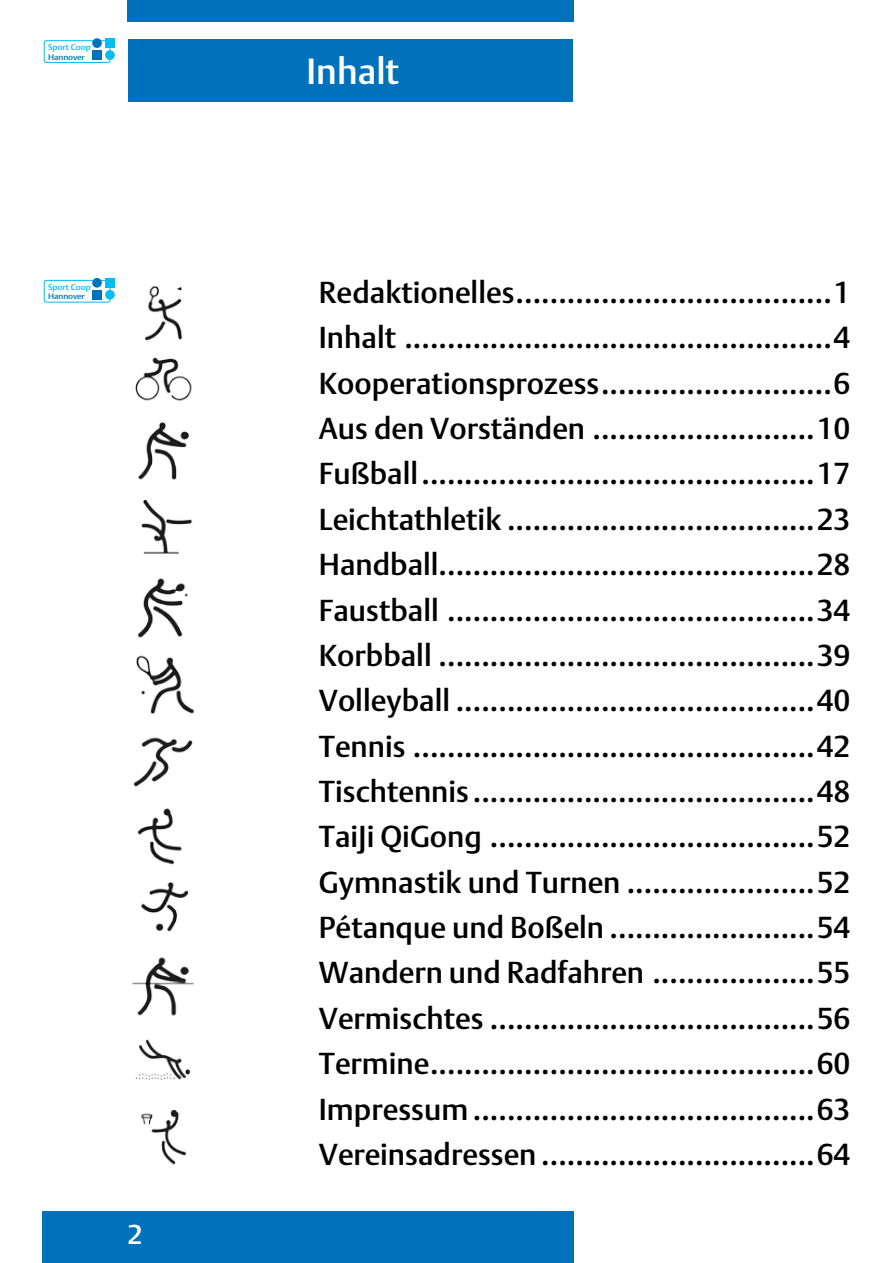
<style>
.page{position:relative;width:893px;height:1263px;background:#fff}
.page>*{position:absolute;margin:0;border:0;box-sizing:border-box;transform-origin:0 0}
.t1{font:36px "DTL Argo T Medium";color:#fff}
.t2{font:30px/45.3px "DTL Argo T Medium";color:#000;text-align:justify}
.t3{font:27px "DTL Argo T Medium";color:#fff}
.t4{font:8.1px "DTL Argo T Medium";letter-spacing:-.015em;color:#00bdf2;scale:1.08 1}
.t5{font:8.1px "DTL Argo T Medium";letter-spacing:-.015em;color:#0072bc;scale:1.08 1}
</style>
<div class="page">
<div style="left:128px;top:0;width:446px;height:21px;background:#0072bc"></div>
<div style="left:128px;top:39px;width:445px;height:62px;background:#0072bc"></div>
<div style="left:43px;top:1212px;width:531px;height:51px;background:#0072bc"></div>
<div style="left:44px;top:40px;width:66px;height:23px;border:1px solid #00bdf2;border-radius:2px"></div>
<div style="left:92px;top:50px;width:10px;height:10px;background:#0072bc"></div>
<div style="left:105px;top:38px;width:10px;height:10px;background:#00bdf2"></div>
<div style="left:105px;top:50px;width:10px;height:10px;background:#00bdf2;border-radius:50%"></div>
<div style="left:92px;top:38px;width:10px;height:10px;background:#0072bc;border-radius:50%"></div>
<img style="left:141px;top:1109px;width:45px;height:56px">
<img style="left:141px;top:882px;width:48px;height:50px">
<img style="left:137px;top:808px;width:45px;height:57px">
<img style="left:133px;top:737px;width:60px;height:50px">
<img style="left:136px;top:655px;width:59px;height:59px">
<img style="left:141px;top:499px;width:52px;height:55px">
<img style="left:138px;top:422px;width:51px;height:58px">
<img style="left:135px;top:357px;width:57px;height:44px">
<img style="left:144px;top:285px;width:39px;height:56px">
<img style="left:137px;top:578px;width:51px;height:60px">
<img style="left:132px;top:957px;width:62px;height:59px">
<img style="left:135px;top:1039px;width:56px;height:41px">
<div style="left:44px;top:280px;width:66px;height:22px;border:1px solid #00bdf2;border-radius:2px"></div>
<div style="left:92px;top:290px;width:10px;height:10px;background:#0072bc"></div>
<div style="left:105px;top:278px;width:10px;height:10px;background:#00bdf2"></div>
<div style="left:105px;top:290px;width:10px;height:10px;background:#00bdf2;border-radius:50%"></div>
<div style="left:92px;top:278px;width:10px;height:10px;background:#0072bc;border-radius:50%"></div>
<p class="t4" style="left:48px;top:42px;width:41px">Sport Coop</p>
<p class="t5" style="left:48px;top:52px;width:35px">Hannover</p>
<p class="t4" style="left:48px;top:282px;width:41px">Sport Coop</p>
<p class="t5" style="left:48px;top:292px;width:35px">Hannover</p>
<p class="t3" style="left:128px;top:1218px;width:17px">2</p>
<p class="t1" style="left:307px;top:50px;width:94px">Inhalt</p>
<p class="t2" style="left:319px;top:269px;width:533px">Redaktionelles.....................................1<br>Inhalt ..................................................4<br>Kooperationsprozess...........................6<br>Aus den Vorständen ..........................10<br>Fußball..............................................17<br>Leichtathletik ....................................23<br>Handball............................................28<br>Faustball ...........................................34<br>Korbball ............................................39<br>Volleyball ..........................................40<br>Tennis ...............................................42<br>Tischtennis ........................................48<br>TaiJi QiGong ......................................52<br>Gymnastik und Turnen ......................52<br>Pétanque und Boßeln ........................54<br>Wandern und Radfahren ...................55<br>Vermischtes ......................................56<br>Termine.............................................60<br>Impressum ........................................63<br>Vereinsadressen ................................64</p>
</div>
